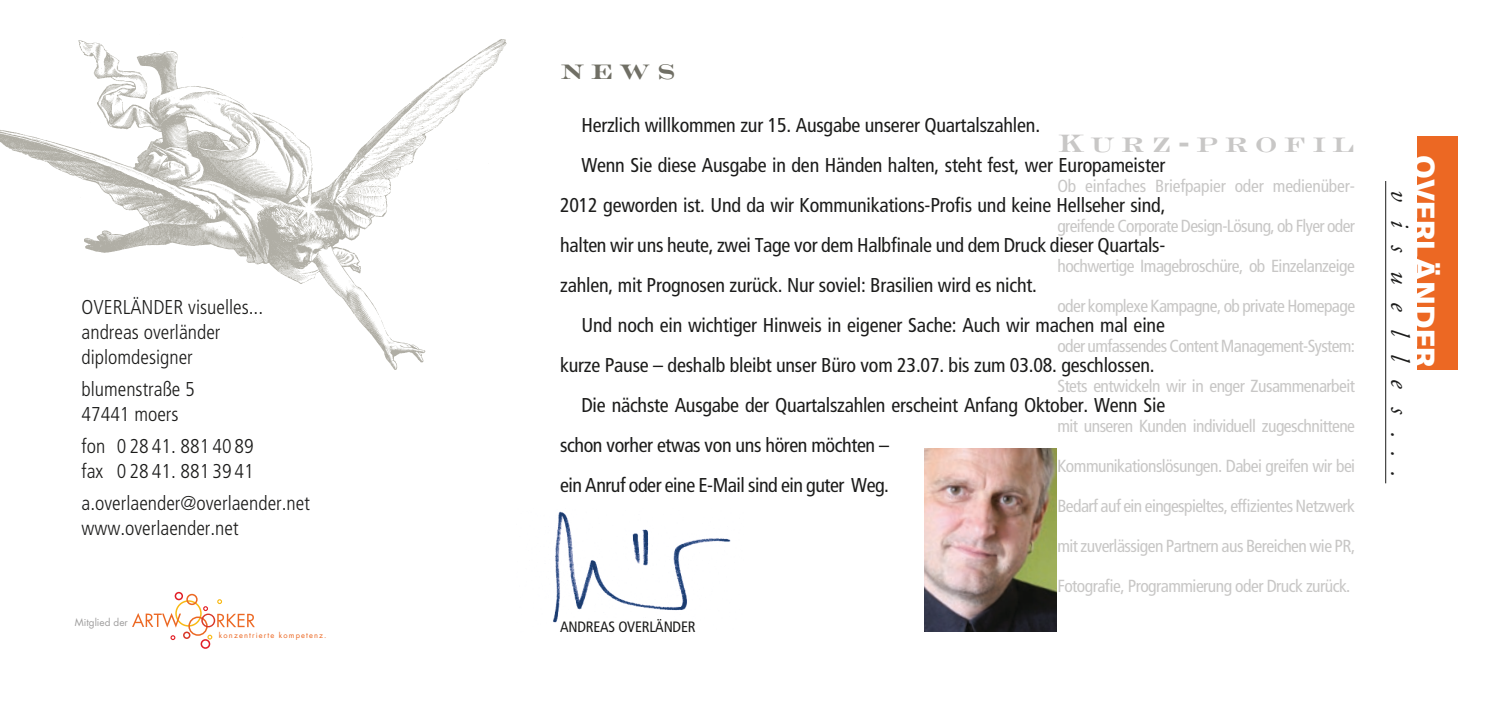
<style>
.page{position:relative;width:1496px;height:709px;background:#fff}
.page>*{position:absolute;margin:0;border:0;box-sizing:border-box;transform-origin:0 0}
.t1{font:37.5px "Engravers LH Bold Face";letter-spacing:.15em;color:#c8c7c6}
.t2{font:37.5px "Engravers LH Bold Face";color:#706f65}
.t3{font:900 30.5px "Frutiger";color:#fff}
.t4{font:italic 26.25px "Adobe Garamond";color:#1c1c1b}
.t5{font:condensed 20px "Frutiger";letter-spacing:-.01em;color:#1c1c1b}
.t6{font:300 condensed 20px/25px "Frutiger";color:#1c1c1b}
.t7{font:condensed 17.5px "Frutiger";letter-spacing:-.03em;color:#c8c7c6}
.t8{font:condensed 17.5px "Frutiger";letter-spacing:-.01em;color:#c8c7c6}
.t9{font:condensed 15px "Frutiger";letter-spacing:-.015em;color:#1c1c1b}
.t10{font:10px "Futura";color:#9e9d9d}
.t11{font:7.5px "Futura";letter-spacing:.15em;color:#ec6823}
</style>
<div class="page">
<img style="left:553px;top:511px;width:178px;height:112px">
<img style="left:0;top:39px;width:507px;height:331px">
<div style="left:1416px;top:136px;width:41px;height:233px;background:#ec6823"></div>
<hr style="left:1385px;top:181px;width:1px;height:302px;background:#1c1c1b">
<div style="left:188px;top:616px;width:20px;height:20px;border:2px solid #ec6823;border-radius:50%"></div>
<div style="left:201px;top:639px;width:9px;height:10px;border:2px solid #e21e26;border-radius:50%"></div>
<div style="left:183px;top:631px;width:7px;height:8px;border:2px solid #d83727;border-radius:50%"></div>
<div style="left:186px;top:594px;width:12px;height:11px;border:2px solid #ec6823;border-radius:50%"></div>
<div style="left:175px;top:592px;width:8px;height:8px;border:2px solid #e21e26;border-radius:50%"></div>
<svg style="left:170px;top:635px;width:5px;height:5px"></svg>
<svg style="left:207px;top:634px;width:5px;height:5px"></svg>
<svg style="left:132px;top:599px;width:123px;height:28px"></svg>
<img style="left:924px;top:448px;width:132px;height:183px">
<p class="t6" style="left:81px;top:295px;width:183px">OVERLÄNDER visuelles... andreas overländer diplomdesigner</p>
<p class="t6" style="left:81px;top:377px;width:115px">blumenstraße 5<br>47441 moers</p>
<p class="t6" style="left:81px;top:434px;width:174px">fon 028 41. 88140 89 fax 028 41. 88139 41</p>
<p class="t6" style="left:81px;top:491px;width:230px">a.overlaender@overlaender.net www.overlaender.net</p>
<p class="t10" style="left:75px;top:616px;width:55px">Mitglied der</p>
<p class="t11" style="left:219px;top:630px;width:109px">konzentrierte kompetenz.</p>
<h1 class="t2" style="left:560px;top:51px;width:118px">news</h1>
<p class="t5" style="left:581px;top:113px;width:460px">Herzlich willkommen zur 15. Ausgabe unserer Quartalszahlen.</p>
<p class="t5" style="left:581px;top:153px;width:585px">Wenn Sie diese Ausgabe in den Händen halten, steht fest, wer Europameister</p>
<p class="t5" style="left:560px;top:193px;width:607px">2012 geworden ist. Und da wir Kommunikations-Profis und keine Hellseher sind,</p>
<p class="t5" style="left:560px;top:233px;width:606px">halten wir uns heute, zwei Tage vor dem Halbfinale und dem Druck dieser Quartals-</p>
<p class="t5" style="left:560px;top:273px;width:478px">zahlen, mit Prognosen zurück. Nur soviel: Brasilien wird es nicht.</p>
<p class="t5" style="left:581px;top:313px;width:585px">Und noch ein wichtiger Hinweis in eigener Sache: Auch wir machen mal eine</p>
<p class="t5" style="left:560px;top:353px;width:596px">kurze Pause – deshalb bleibt unser Büro vom 23.07. bis zum 03.08. geschlossen.</p>
<p class="t5" style="left:581px;top:393px;width:585px">Die nächste Ausgabe der Quartalszahlen erscheint Anfang Oktober. Wenn Sie</p>
<p class="t5" style="left:560px;top:433px;width:330px">schon vorher etwas von uns hören möchten –</p>
<p class="t5" style="left:560px;top:473px;width:330px">ein Anruf oder eine E-Mail sind ein guter Weg.</p>
<h1 class="t1" style="left:1057px;top:124px;width:299px">Kurz-profil</h1>
<p class="t8" style="left:1057px;top:176px;width:299px">Ob einfaches Briefpapier oder medienüber-</p>
<p class="t7" style="left:1057px;top:216px;width:299px">greifende Corporate Design-Lösung, ob Flyer oder</p>
<p class="t7" style="left:1057px;top:256px;width:299px">hochwertige Im a ge broschüre, ob Einzelanzeige</p>
<p class="t7" style="left:1057px;top:296px;width:299px">oder komplexe Kampagne, ob private Homepage</p>
<p class="t7" style="left:1057px;top:336px;width:299px">oder umfassendes Content Management-System:</p>
<p class="t7" style="left:1057px;top:376px;width:299px">Stets entwickeln wir in enger Zusammenarbeit</p>
<p class="t7" style="left:1057px;top:416px;width:299px">mit unseren Kunden individuell zu geschnittene</p>
<p class="t7" style="left:1057px;top:456px;width:299px">Kommunikations lösungen. Dabei greifen wir bei</p>
<p class="t7" style="left:1057px;top:496px;width:299px">Bedarf auf ein eingespieltes, effizientes Netzwerk</p>
<p class="t7" style="left:1057px;top:536px;width:299px">mit zuver lässigen Partnern aus Bereichen wie PR,</p>
<p class="t7" style="left:1057px;top:576px;width:294px">Fotografie, Programmierung oder Druck zurück.</p>
<p class="t9" style="left:560px;top:618px;width:137px">ANDREAS OVERLÄNDER</p>
<h2 class="t3" style="left:1442px;top:155px;width:214px;rotate:90deg">OVERLÄNDER</h2>
<h3 class="t4" style="left:1413px;top:190px;width:289px;rotate:90deg">visuelles...</h3>
</div>
